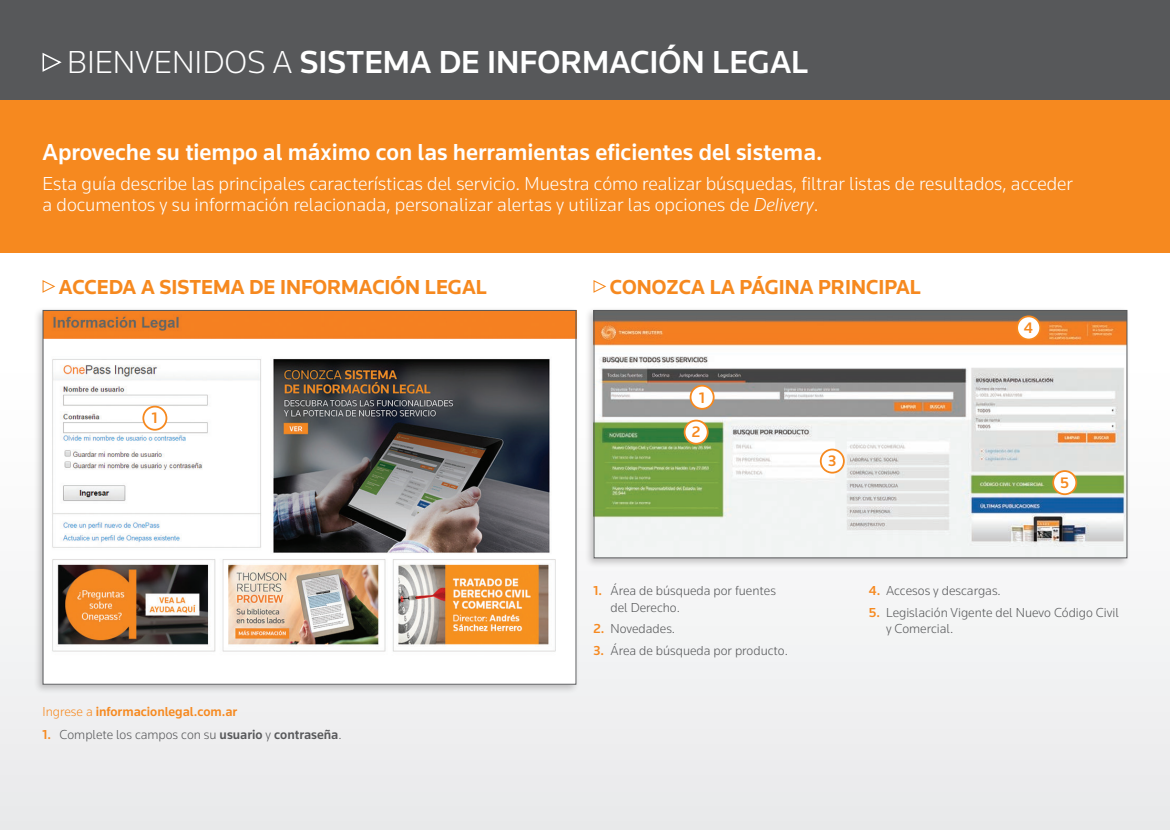
<style>
.page{position:relative;width:1170px;height:830px;background:#fff}
.page>*{position:absolute;margin:0;border:0;box-sizing:border-box;transform-origin:0 0}
.Cabezal{font:500 33px "Knowledge";color:#fff}
.Titulo{font:500 24px "Knowledge";color:#fff}
.Titulo_02{font:700 21px "Knowledge";color:#f6891f}
.Texto_02{font:300 19.5px "Knowledge";color:#fff}
.Titulo-2{font:500 15.75px "Knowledge";color:#f6891f}
.Texto{font:300 13.5px/16.2px "Knowledge";color:#57585a}
.Texto-2{font:500 13.5px "Knowledge";color:#f6891f}
.s1{font-weight:300}
.s2{font-style:italic}
.s3{font-weight:500;color:#f6891f}
.s4{font-weight:500}
</style>
<div class="page">
<div style="left:0;top:238px;width:1169px;height:591px;background:linear-gradient(to bottom,#fff,#ebecee)"></div>
<div style="left:0;top:100px;width:1169px;height:152px;background:#f6891f"></div>
<div style="left:0;top:0;width:1169px;height:100px;background:#57585a"></div>
<svg style="left:42px;top:279px;width:14px;height:14px"></svg>
<svg style="left:593px;top:279px;width:13px;height:14px"></svg>
<svg style="left:42px;top:52px;width:20px;height:20px"></svg>
<div style="left:33px;top:306px;width:547px;height:388px;background:#231f20;opacity:.25"></div>
<img style="left:45px;top:312px;width:529px;height:370px">
<div style="left:583px;top:306px;width:547px;height:261px;background:#231f20;opacity:.25"></div>
<img style="left:595px;top:312px;width:530px;height:244px">
<div style="left:593px;top:310px;width:534px;height:248px;border:1px solid #57585a"></div>
<div style="left:143px;top:406px;width:23px;height:23px;background:#fff;border-radius:50%"></div>
<div style="left:142px;top:405px;width:25px;height:25px;border:2px solid #f6891f;border-radius:50%"></div>
<div style="left:690px;top:385px;width:23px;height:23px;background:#fff;border-radius:50%"></div>
<div style="left:689px;top:384px;width:25px;height:25px;border:2px solid #f6891f;border-radius:50%"></div>
<div style="left:684px;top:420px;width:23px;height:23px;background:#fff;border-radius:50%"></div>
<div style="left:683px;top:419px;width:25px;height:25px;border:2px solid #f6891f;border-radius:50%"></div>
<div style="left:820px;top:449px;width:23px;height:23px;background:#fff;border-radius:50%"></div>
<div style="left:819px;top:448px;width:25px;height:25px;border:2px solid #f6891f;border-radius:50%"></div>
<div style="left:1053px;top:471px;width:23px;height:23px;background:#fff;border-radius:50%"></div>
<div style="left:1052px;top:470px;width:25px;height:25px;border:2px solid #f6891f;border-radius:50%"></div>
<div style="left:1016px;top:316px;width:24px;height:23px;background:#fff;border-radius:50%"></div>
<div style="left:1016px;top:315px;width:25px;height:25px;border:2px solid #f6891f;border-radius:50%"></div>
<p class="Cabezal" style="left:67px;top:42px;width:742px"><span class="s1">BIENVENIDOS A</span> SISTEMA DE INFORMACIÓN LEGAL</p>
<p class="Titulo" style="left:43px;top:137px;width:781px">Aproveche su tiempo al máximo con las herramientas eficientes del sistema.</p>
<p class="Texto_02" style="left:43px;top:171px;width:1031px">Esta guía describe las principales características del servicio. Muestra cómo realizar búsquedas, filtrar listas de resultados, acceder</p>
<p class="Texto_02" style="left:43px;top:192px;width:777px">a documentos y su información relacionada, personalizar alertas y utilizar las opciones de <span class="s2">Delivery</span>.</p>
<p class="Titulo_02" style="left:59px;top:273px;width:429px">ACCEDA A SISTEMA DE INFORMACIÓN LEGAL</p>
<p class="Titulo_02" style="left:610px;top:273px;width:312px">CONOZCA LA PÁGINA PRINCIPAL</p>
<p class="Titulo-2" style="left:152px;top:408px;width:7px">1</p>
<p class="Titulo-2" style="left:699px;top:387px;width:7px">1</p>
<p class="Titulo-2" style="left:691px;top:422px;width:10px">2</p>
<p class="Titulo-2" style="left:828px;top:451px;width:10px">3</p>
<p class="Titulo-2" style="left:1023px;top:318px;width:11px">4</p>
<p class="Titulo-2" style="left:1059px;top:472px;width:10px">5</p>
<p class="Texto-2" style="left:43px;top:702px;width:196px"><span class="s1">Ingrese a</span> informacionlegal.com.ar</p>
<p class="Texto" style="left:43px;top:725px;width:300px"><span class="s3">1.</span> Complete los campos con su <span class="s4">usuario</span> y <span class="s4">contraseña</span>.</p>
<p class="Texto" style="left:593px;top:582px;width:184px"><span class="s3">1.</span> Área de búsqueda por fuentes</p>
<p class="Texto" style="left:610px;top:598px;width:71px">del Derecho.</p>
<p class="Texto" style="left:593px;top:620px;width:83px"><span class="s3">2.</span> Novedades.</p>
<p class="Texto" style="left:593px;top:642px;width:196px"><span class="s3">3.</span> Área de búsqueda por producto.</p>
<p class="Texto" style="left:868px;top:582px;width:133px"><span class="s3">4.</span> Accesos y descargas.</p>
<p class="Texto" style="left:885px;top:604px;width:234px;text-indent:-17px"><span class="s3">5.</span> Legislación Vigente del Nuevo Código Civil y Comercial.</p>
</div>
